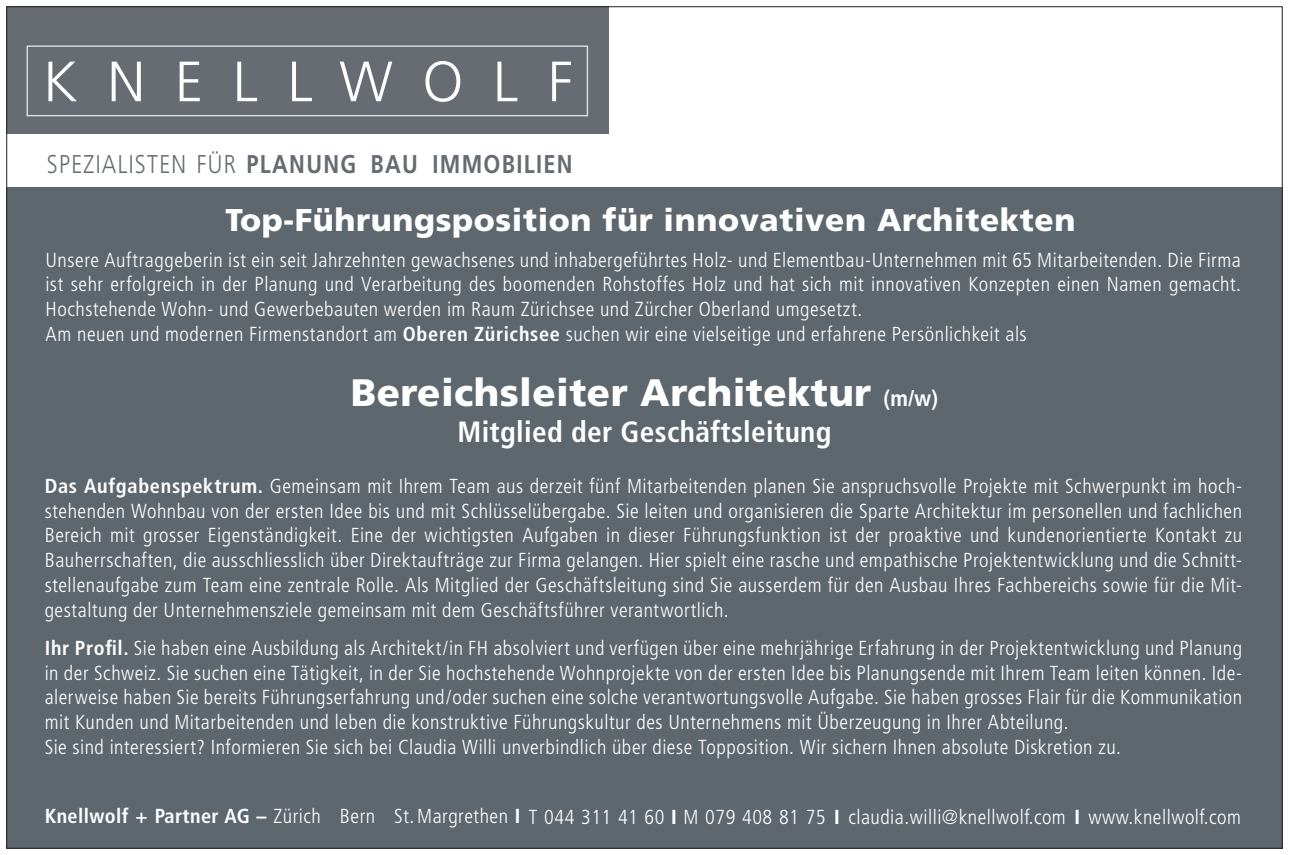
<style>
.page{position:relative;width:1289px;height:855px;background:#fff}
.page>*{position:absolute;margin:0;border:0;box-sizing:border-box;transform-origin:0 0}
.t1{font:300 56.7px "Frutiger";letter-spacing:.52em;color:#fff}
.t2{font:900 38.25px "Frutiger";letter-spacing:.01em;color:#fff}
.t3{font:900 31.5px "Frutiger";letter-spacing:.02em;color:#fff}
.t4{font:700 condensed 29.25px "Frutiger";letter-spacing:.01em;color:#fff}
.t5{font:700 25.65px "Frutiger";letter-spacing:.06em;color:#676c72;scale:.85 1}
.t6{font:300 condensed 20.25px/24.8px "Frutiger";letter-spacing:.025em;color:#fff}
.s1{font-weight:300}
.s2{font-weight:700}
.s3{font-weight:700;font-stretch:condensed;font-size:22.5px}
.s4{font-weight:700;font-stretch:normal}
</style>
<div class="page">
<div style="left:6px;top:187px;width:1276px;height:661px;background:#5f676e"></div>
<div style="left:7px;top:7px;width:602px;height:127px;background:#676c72"></div>
<svg style="left:26px;top:45px;width:563px;height:72px"></svg>
<h1 class="t1" style="left:43px;top:50px;width:531px">KNELLWOLF</h1>
<p class="t5" style="left:47px;top:149px;width:620px"><span class="s1">SPEZIALISTEN FÜR</span> PLANUNG BAU IMMOBILIEN</p>
<h3 class="t3" style="left:225px;top:201px;width:851px">Top-Führungsposition für innovativen Architekten</h3>
<p class="t6" style="left:45px;top:247px;width:1197px">Unsere Auftraggeberin ist ein seit Jahrzehnten gewachsenes und inhabergeführtes Holz- und Elementbau-Unternehmen mit 65 Mitarbeitenden. Die Firma ist sehr erfolgreich in der Planung und Verarbeitung des boomenden Rohstoffes Holz und hat sich mit innovativen Konzepten einen Namen gemacht.<br>Hochstehende Wohn- und Gewerbebauten werden im Raum Zürichsee und Zürcher Oberland umgesetzt.<br>Am neuen und modernen Firmenstandort am <span class="s2">Oberen Zürichsee</span> suchen wir eine vielseitige und erfahrene Persönlichkeit als</p>
<h2 class="t2" style="left:351px;top:370px;width:589px">Bereichsleiter Architektur <span class="s3">(m/w)</span></h2>
<h3 class="t4" style="left:457px;top:415px;width:375px">Mitglied der Geschäftsleitung</h3>
<p class="t6" style="left:45px;top:474px;width:1199px;text-align:justify"><span class="s2">Das Aufgabenspektrum.</span> Gemeinsam mit Ihrem Team aus derzeit fünf Mitarbeitenden planen Sie anspruchsvolle Projekte mit Schwerpunkt im hoch&shy;stehenden Wohnbau von der ersten Idee bis und mit Schlüsselübergabe. Sie leiten und organisieren die Sparte Architektur im personellen und fachlichen Bereich mit grosser Eigenständigkeit. Eine der wichtigsten Aufgaben in dieser Führungsfunktion ist der proaktive und kundenorientierte Kontakt zu Bauherrschaften, die ausschliesslich über Direktaufträge zur Firma gelangen. Hier spielt eine rasche und empathische Projektentwicklung und die Schnitt&shy;stellenaufgabe zum Team eine zentrale Rolle. Als Mitglied der Geschäftsleitung sind Sie ausserdem für den Ausbau Ihres Fachbereichs sowie für die Mit&shy;gestaltung der Unternehmensziele gemeinsam mit dem Geschäftsführer verantwortlich.</p>
<p class="t6" style="left:45px;top:636px;width:1199px"><span class="s2">Ihr Profil.</span> Sie haben eine Ausbildung als Architekt/in FH absolviert und verfügen über eine mehrjährige Erfahrung in der Projektentwicklung und Planung in der Schweiz. Sie suchen eine Tätigkeit, in der Sie hochstehende Wohnprojekte von der ersten Idee bis Planungsende mit Ihrem Team leiten können. Ide&shy;alerweise haben Sie bereits Führungserfahrung und/oder suchen eine solche verantwortungsvolle Aufgabe. Sie haben grosses Flair für die Kommunikation mit Kunden und Mitarbeitenden und leben die konstruktive Führungskultur des Unternehmens mit Überzeugung in Ihrer Abteilung.<br>Sie sind interessiert? Informieren Sie sich bei Claudia Willi unverbindlich über diese Topposition. Wir sichern Ihnen absolute Diskretion zu.</p>
<p class="t6" style="left:45px;top:804px;width:1197px"><span class="s2">Knellwolf + Partner AG</span> <span class="s4">–</span> Zürich Bern St.Margrethen <span class="s4">I</span> T 044 311 41 60 <span class="s4">I</span> M 079 408 81 75 <span class="s4">I</span> claudia.willi@knellwolf.com <span class="s4">I</span> www.knellwolf.com</p>
</div>
